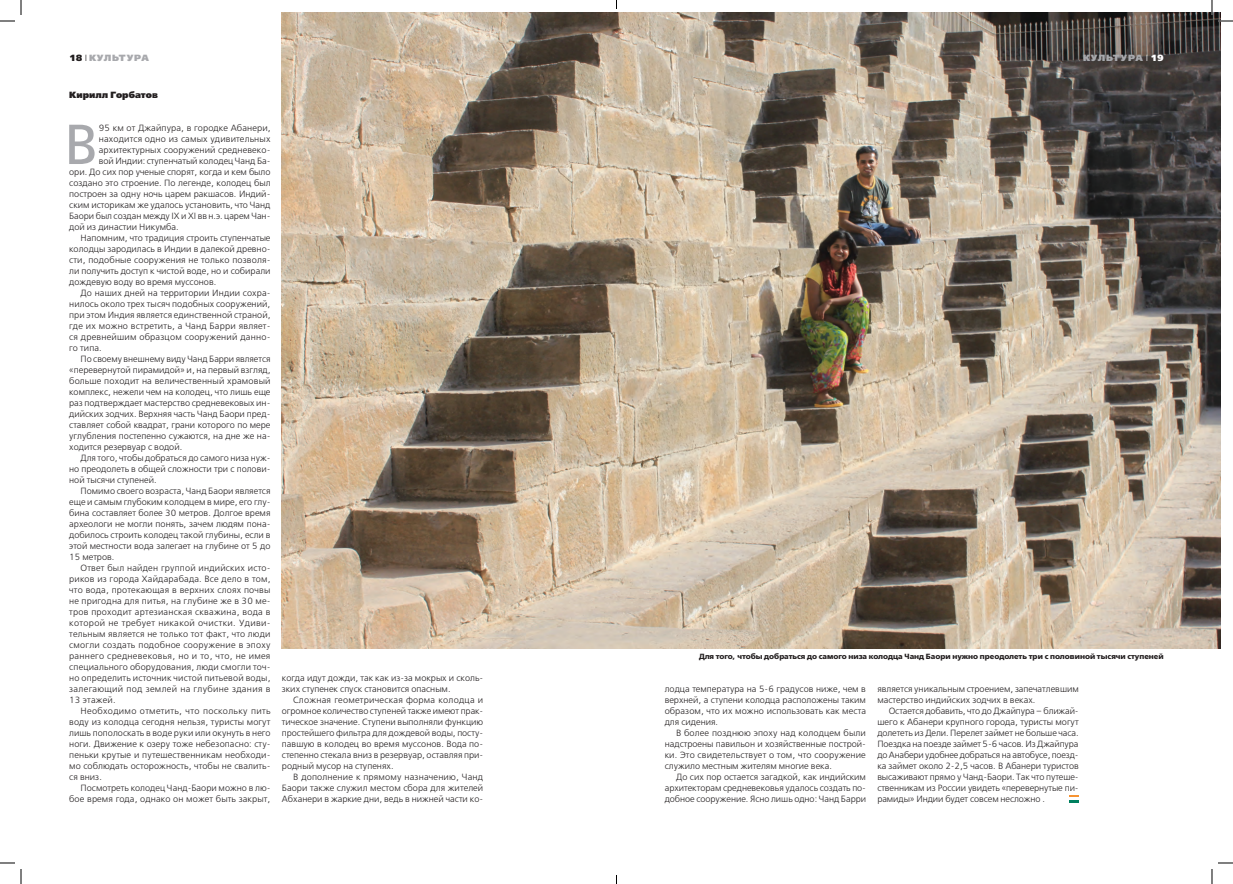
<style>
.page{position:relative;width:1233px;height:884px;background:#fff}
.page>*{position:absolute;margin:0;border:0;box-sizing:border-box;transform-origin:0 0}
.Bukva{font:56.1px "Free Set C";color:#a8a9ad}
.TEXT{font:9px/11px "Free Set Light C";color:#231f20;text-align:justify}
.Bukva-2{font:9px "Free Set Light C";color:#231f20}
.t1{font:9px "Free Set Extra Bold C";letter-spacing:.04em;color:#a8a9ad}
.Autor{font:9px "Free Set Extra Bold C";color:#231f20}
.Podpis_foto{font:7.5px "Free Set Bold C";color:#231f20}
.s1{color:#231f20}
.s2{font-family:"Free Set Light C";color:#231f20}
.s3{font-family:"Free Set Light C";color:#fff}
.s4{color:#fff}
</style>
<div class="page">
<img style="left:282px;top:12px;width:938px;height:636px">
<svg style="left:1069px;top:796px;width:9px;height:6px"></svg>
<svg style="left:1218px;top:20px;width:15px;height:2px"></svg>
<svg style="left:1218px;top:862px;width:15px;height:2px"></svg>
<svg style="left:0;top:0;width:22px;height:22px"></svg>
<svg style="left:0;top:862px;width:22px;height:22px"></svg>
<svg style="left:1211px;top:0;width:1px;height:15px"></svg>
<svg style="left:1211px;top:869px;width:1px;height:15px"></svg>
<p class="t1" style="left:69px;top:53px;width:81px"><span class="s1">18</span> <span class="s2">I</span> КУЛЬТУРА</p>
<p class="t1" style="left:1083px;top:53px;width:82px">КУЛЬТУРА <span class="s3">I</span> <span class="s4">19</span></p>
<p class="Autor" style="left:69px;top:90px;width:90px">Кирилл Горбатов</p>
<p class="Bukva" style="left:64px;top:114px;width:35px">В</p>
<p class="Bukva-2" style="left:99px;top:123px;width:173px">95 км от Джайпура, в городке Абанери,</p>
<p class="Bukva-2" style="left:99px;top:134px;width:173px">находится одно из самых удивительных</p>
<p class="Bukva-2" style="left:99px;top:145px;width:173px">архитектурных сооружений средневеко-</p>
<p class="Bukva-2" style="left:99px;top:156px;width:173px">вой Индии: ступенчатый колодец Чанд Ба-</p>
<p class="Bukva-2" style="left:69px;top:167px;width:203px">ори. До сих пор ученые спорят, когда и кем было</p>
<p class="Bukva-2" style="left:69px;top:178px;width:203px">создано это строение. По легенде, колодец был</p>
<p class="Bukva-2" style="left:69px;top:189px;width:203px">построен за одну ночь царем ракшасов. Индий-</p>
<p class="Bukva-2" style="left:69px;top:200px;width:203px">ским историкам же удалось установить, что Чанд</p>
<p class="Bukva-2" style="left:69px;top:211px;width:203px">Баори был создан между IX и XI вв н.э. царем Чан-</p>
<p class="Bukva-2" style="left:69px;top:222px;width:111px">дой из династии Никумба.</p>
<p class="TEXT" style="left:69px;top:233px;width:203px;text-indent:11px">Напомним, что традиция строить ступенчатые колодцы зародилась в Индии в далекой древно&shy;сти, подобные сооружения не только позволя&shy;ли получить доступ к чистой воде, но и собирали дождевую воду во время муссонов.</p>
<p class="TEXT" style="left:69px;top:288px;width:203px;text-indent:11px">До наших дней на территории Индии сохра&shy;нилось около трех тысяч подобных сооружений, при этом Индия является единственной страной, где их можно встретить, а Чанд Барри являет&shy;ся древнейшим образцом сооружений данно&shy;го типа.</p>
<p class="TEXT" style="left:69px;top:354px;width:203px;text-indent:11px">По своему внешнему виду Чанд Барри является «перевернутой пирамидой» и, на первый взгляд, больше походит на величественный храмовый комплекс, нежели чем на колодец, что лишь еще раз подтверждает мастерство средневековых ин&shy;дийских зодчих. Верхняя часть Чанд Баори пред&shy;ставляет собой квадрат, грани которого по мере углубления постепенно сужаются, на дне же на&shy;ходится резервуар с водой.</p>
<p class="TEXT" style="left:69px;top:453px;width:203px;text-indent:11px">Для того, чтобы добраться до самого низа нуж&shy;но преодолеть в общей сложности три с полови&shy;ной тысячи ступеней.</p>
<p class="TEXT" style="left:69px;top:486px;width:203px;text-indent:11px">Помимо своего возраста, Чанд Баори является еще и самым глубоким колодцем в мире, его глу&shy;бина составляет более 30 метров. Долгое время археологи не могли понять, зачем людям пона&shy;добилось строить колодец такой глубины, если в этой местности вода залегает на глубине от 5 до 15 метров.</p>
<p class="TEXT" style="left:69px;top:563px;width:203px;text-indent:11px">Ответ был найден группой индийских исто&shy;риков из города Хайдарабада. Все дело в том, что вода, протекающая в верхних слоях почвы не пригодна для питья, на глубине же в 30 ме&shy;тров проходит артезианская скважина, вода в которой не требует никакой очистки. Удиви&shy;тельным является не только тот факт, что люди смогли создать подобное сооружение в эпоху раннего средневековья, но и то, что, не имея специального оборудования, люди смогли точ&shy;но определить источник чистой питьевой воды, залегающий под землей на глубине здания в 13 этажей.</p>
<p class="TEXT" style="left:69px;top:706px;width:203px;text-indent:11px">Необходимо отметить, что поскольку пить воду из колодца сегодня нельзя, туристы могут лишь пополоскать в воде руки или окунуть в него ноги. Движение к озеру тоже небезопасно: сту&shy;пеньки крутые и путешественникам необходи&shy;мо соблюдать осторожность, чтобы не свалить&shy;ся вниз.</p>
<p class="TEXT" style="left:69px;top:783px;width:203px;text-align:right">Посмотреть колодец Чанд-Баори можно в лю&shy;бое время года, однако он может быть закрыт,</p>
<p class="Podpis_foto" style="left:699px;top:652px;width:466px">Для того, чтобы добраться до самого низа колодца Чанд Баори нужно преодолеть три с половиной тысячи ступеней</p>
<p class="TEXT" style="left:282px;top:673px;width:203px">когда идут дожди, так как из-за мокрых и сколь&shy;зких ступенек спуск становится опасным.</p>
<p class="TEXT" style="left:282px;top:695px;width:203px;text-indent:11px">Сложная геометрическая форма колодца и огромное количество ступеней также имеют прак&shy;тическое значение. Ступени выполняли функцию простейшего фильтра для дождевой воды, посту&shy;павшую в колодец во время муссонов. Вода по&shy;степенно стекала вниз в резервуар, оставляя при&shy;родный мусор на ступенях.</p>
<p class="TEXT" style="left:282px;top:772px;width:203px;text-indent:11px">В дополнение к прямому назначению, Чанд Баори также служил местом сбора для жителей Абханери в жаркие дни, ведь в нижней части ко-</p>
<p class="TEXT" style="left:664px;top:684px;width:203px">лодца температура на 5-6 градусов ниже, чем в верхней, а ступени колодца расположены таким образом, что их можно использовать как места для сидения.</p>
<p class="TEXT" style="left:664px;top:728px;width:203px;text-indent:11px">В более позднюю эпоху над колодцем были надстроены павильон и хозяйственные построй&shy;ки. Это свидетельствует о том, что сооружение служило местным жителям многие века.</p>
<p class="TEXT" style="left:664px;top:772px;width:203px;text-indent:11px">До сих пор остается загадкой, как индийским архитекторам средневековья удалось создать по&shy;добное сооружение. Ясно лишь одно: Чанд Барри</p>
<p class="TEXT" style="left:877px;top:684px;width:203px">является уникальным строением, запечатлевшим мастерство индийских зодчих в веках.</p>
<p class="TEXT" style="left:877px;top:706px;width:203px;text-indent:11px">Остается добавить, что до Джайпура – ближай&shy;шего к Абанери крупного города, туристы могут долететь из Дели. Перелет займет не больше часа.<br>Поездка на поезде займет 5-6 часов. Из Джайпура до Анабери удобнее добраться на автобусе, поезд&shy;ка займет около 2-2,5 часов. В Абанери туристов высаживают прямо у Чанд-Баори. Так что путеше&shy;ственникам из России увидеть «перевернутые пи&shy;рамиды» Индии будет совсем несложно .</p>
</div>
